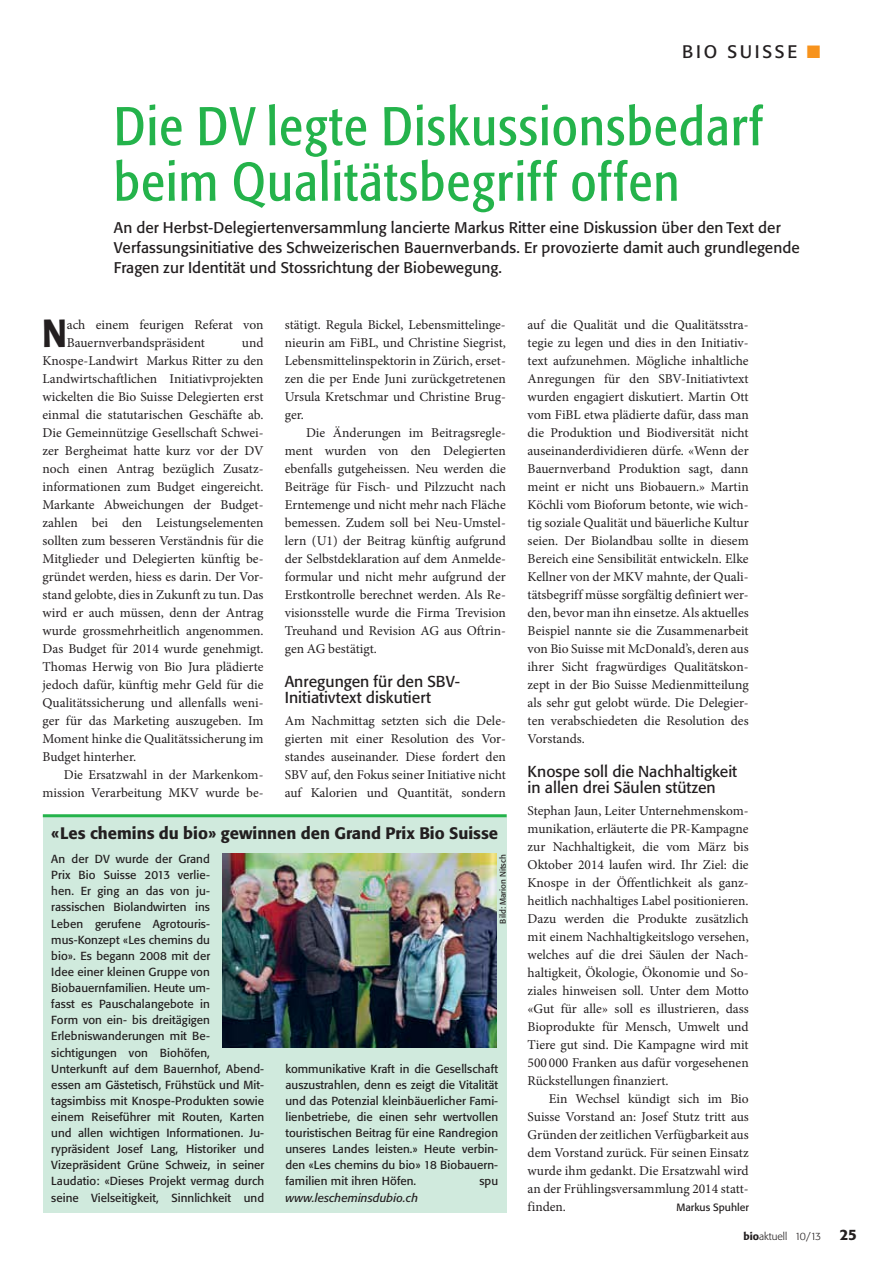
<style>
.page{position:relative;width:893px;height:1263px;background:#fff}
.page>*{position:absolute;margin:0;border:0;box-sizing:border-box;transform-origin:0 0}
.t1{font:condensed 54px/55.5px "Formata BQ";letter-spacing:.025em;color:#24b34b}
.t2{font:500 condensed 38.85px "Formata BQ";color:#231f20}
.t3{font:18px "Formata BQ";letter-spacing:.15em;color:#231f20}
.t4{font:500 16.5px "Formata BQ";color:#231f20}
.t5{font:15.75px/16.5px "Formata BQ";color:#231f20}
.t6{font:15.3px/19.8px "Formata BQ";letter-spacing:.005em;color:#231f20}
.t7{font:13.5px/18px "Minion Pro";color:#231f20;text-align:justify}
.t8{font:11.55px/16px "Formata BQ";letter-spacing:.005em;color:#231f20}
.t9{font:italic 11.55px "Formata BQ";letter-spacing:.005em;color:#231f20}
.t10{font:300 10.5px "Formata BQ";color:#231f20}
.t11{font:10.5px "Formata BQ";color:#231f20}
.t12{font:8.25px "Formata BQ";color:#231f20}
.s1{color:#f7931d}
.s2{font-weight:500}
.s3{font-weight:500;font-size:15px}
</style>
<div class="page">
<div style="left:43px;top:817px;width:464px;height:395px;background:#d0eadd"></div>
<hr style="left:43px;top:814px;width:464px;height:3px;background:#24b34b">
<img style="left:223px;top:854px;width:273px;height:193px">
<h3 class="t3" style="left:682px;top:42px;width:140px">BIO SUISSE <span class="s1">■</span></h3>
<h1 class="t1" style="left:114px;top:101px;width:650px">Die DV legte Diskussionsbedarf beim Qualitätsbegriff offen</h1>
<p class="t6" style="left:114px;top:219px;width:687px">An der Herbst-Delegiertenversammlung lancierte Markus Ritter eine Diskussion über den Text der<br>Verfassungsinitiative des Schweizerischen Bauernverbands. Er provozierte damit auch grundlegende<br>Fragen zur Identität und Stossrichtung der Biobewegung.</p>
<h2 class="t2" style="left:43px;top:310px;width:26px">N</h2>
<p class="t7" style="left:67px;top:317px;width:198px">ach einem feurigen Referat von<br>Bauernverbandspräsident</p>
<p class="t7" style="left:43px;top:335px;width:223px;text-indent:199px">und Knospe-Landwirt Markus Ritter zu den Landwirtschaftlichen Initiativprojekten wickelten die Bio Suisse Delegierten erst einmal die statutarischen Geschäfte ab.<br>Die Gemeinnützige Gesellschaft Schwei&shy;zer Bergheimat hatte kurz vor der DV noch einen Antrag bezüglich Zusatz&shy;informationen zum Budget eingereicht.<br>Markante Abweichungen der Budget&shy;zahlen bei den Leistungselementen sollten zum besseren Verständnis für die Mitglieder und Delegierten künftig be&shy;gründet werden, hiess es darin. Der Vor&shy;stand gelobte, dies in Zukunft zu tun. Das wird er auch müssen, denn der Antrag wurde grossmehrheitlich angenommen.<br>Das Budget für 2014 wurde genehmigt.<br>Thomas Herwig von Bio Jura plädierte jedoch dafür, künftig mehr Geld für die Qualitätssicherung und allenfalls weni&shy;ger für das Marketing auszugeben. Im Moment hinke die Qualitätssicherung im Budget hinterher.</p>
<p class="t7" style="left:43px;top:767px;width:223px;text-align:right">Die Ersatzwahl in der Markenkom&shy;mission Verarbeitung MKV wurde be-</p>
<p class="t7" style="left:285px;top:317px;width:223px">stätigt. Regula Bickel, Lebensmittelinge&shy;nieurin am FiBL, und Christine Siegrist, Lebensmittelinspektorin in Zürich, erset&shy;zen die per Ende Juni zurückgetretenen Ursula Kretschmar und Christine Brug&shy;ger.</p>
<p class="t7" style="left:285px;top:425px;width:223px;text-indent:21px">Die Änderungen im Beitragsregle&shy;ment wurden von den Delegierten ebenfalls gutgeheissen. Neu werden die Beiträge für Fisch- und Pilzzucht nach Erntemenge und nicht mehr nach Fläche bemessen. Zudem soll bei Neu-Umstel&shy;lern (U1) der Beitrag künftig aufgrund der Selbstdeklaration auf dem Anmelde&shy;formular und nicht mehr aufgrund der Erstkontrolle berechnet werden. Als Re&shy;visionsstelle wurde die Firma Trevision Treuhand und Revision AG aus Oftrin&shy;gen AG bestätigt.</p>
<p class="t5" style="left:285px;top:674px;width:177px">Anregungen für den SBV-<br>Initiativtext diskutiert</p>
<p class="t7" style="left:285px;top:713px;width:223px">Am Nachmittag setzten sich die Dele&shy;gierten mit einer Resolution des Vor&shy;standes auseinander. Diese fordert den SBV auf, den Fokus seiner Initiative nicht auf Kalorien und Quantität, sondern</p>
<p class="t4" style="left:51px;top:825px;width:448px">«Les chemins du bio» gewinnen den Grand Prix Bio Suisse</p>
<p class="t8" style="left:51px;top:852px;width:215px">An der DV wurde der Grand<br>Prix Bio Suisse 2013 verlie-<br>hen. Er ging an das von ju&shy;rassischen Biolandwirten ins<br>Leben gerufene Agrotouris&shy;mus-Konzept «Les chemins du<br>bio». Es begann 2008 mit der<br>Idee einer kleinen Gruppe von<br>Biobauernfamilien. Heute um-<br>fasst es Pauschalangebote in<br>Form von ein- bis dreitägigen<br>Erlebniswanderungen mit Be&shy;sichtigungen von Biohöfen,<br>Unterkunft auf dem Bauernhof, Abend&shy;essen am Gästetisch, Frühstück und Mit&shy;tagsimbiss mit Knospe-Produkten sowie einem Reiseführer mit Routen, Karten und allen wichtigen Informationen. Ju&shy;rypräsident Josef Lang, Historiker und<br>Vizepräsident Grüne Schweiz, in seiner<br>Laudatio: «Dieses Projekt vermag durch seine Vielseitigkeit, Sinnlichkeit und</p>
<p class="t12" style="left:499px;top:924px;width:71px;rotate:-90deg">Bild: Marion Nitsch</p>
<p class="t8" style="left:285px;top:1061px;width:214px;text-align:justify">kommunikative Kraft in die Gesellschaft auszustrahlen, denn es zeigt die Vitalität und das Potenzial kleinbäuerlicher Fami&shy;lienbetriebe, die einen sehr wertvollen touristischen Beitrag für eine Randregion unseres Landes leisten.» Heute verbin&shy;den «Les chemins du bio» 18 Biobauern&shy;familien mit ihren Höfen.</p>
<p class="t8" style="left:479px;top:1174px;width:20px">spu</p>
<p class="t9" style="left:285px;top:1193px;width:134px">www.lescheminsdubio.ch</p>
<p class="t7" style="left:528px;top:317px;width:223px">auf die Qualität und die Qualitätsstra&shy;tegie zu legen und dies in den Initiativ&shy;text aufzunehmen. Mögliche inhaltliche Anregungen für den SBV-Initiativtext wurden engagiert diskutiert. Martin Ott vom FiBL etwa plädierte dafür, dass man die Produktion und Biodiversität nicht auseinanderdividieren dürfe. «Wenn der Bauernverband Produktion sagt, dann meint er nicht uns Biobauern.» Martin Köchli vom Bioforum betonte, wie wich&shy;tig soziale Qualität und bäuerliche Kultur seien. Der Biolandbau sollte in diesem Bereich eine Sensibilität entwickeln. Elke Kellner von der MKV mahnte, der Quali&shy;tätsbegriff müsse sorgfältig definiert wer&shy;den, bevor man ihn einsetze. Als aktuelles Beispiel nannte sie die Zusammenarbeit von Bio Suisse mit McDonald’s, deren aus ihrer Sicht fragwürdiges Qualitätskon&shy;zept in der Bio Suisse Medienmitteilung als sehr gut gelobt würde. Die Delegier&shy;ten verabschiedeten die Resolution des Vorstands.</p>
<p class="t5" style="left:528px;top:763px;width:211px">Knospe soll die Nachhaltigkeit in allen drei Säulen stützen</p>
<p class="t7" style="left:528px;top:803px;width:223px">Stephan Jaun, Leiter Unternehmenskom&shy;munikation, erläuterte die PR-Kampagne zur Nachhaltigkeit, die vom März bis Oktober 2014 laufen wird. Ihr Ziel: die Knospe in der Öffentlichkeit als ganz&shy;heitlich nachhaltiges Label positionieren.<br>Dazu werden die Produkte zusätzlich mit einem Nachhaltigkeitslogo versehen, welches auf die drei Säulen der Nach&shy;haltigkeit, Ökologie, Ökonomie und So&shy;ziales hinweisen soll. Unter dem Motto «Gut für alle» soll es illustrieren, dass Bioprodukte für Mensch, Umwelt und Tiere gut sind. Die Kampagne wird mit 500 000 Franken aus dafür vorgesehenen Rückstellungen finanziert.</p>
<p class="t7" style="left:528px;top:1091px;width:223px;text-indent:21px">Ein Wechsel kündigt sich im Bio Suisse Vorstand an: Josef Stutz tritt aus Gründen der zeitlichen Verfügbarkeit aus dem Vorstand zurück. Für seinen Einsatz wurde ihm gedankt. Die Ersatzwahl wird an der Frühlingsversammlung 2014 statt&shy;finden.</p>
<p class="t11" style="left:676px;top:1202px;width:74px">Markus Spuhler</p>
<p class="t10" style="left:743px;top:1232px;width:115px"><span class="s2">bio</span>aktuell 10/13 <span class="s3">25</span></p>
</div>
